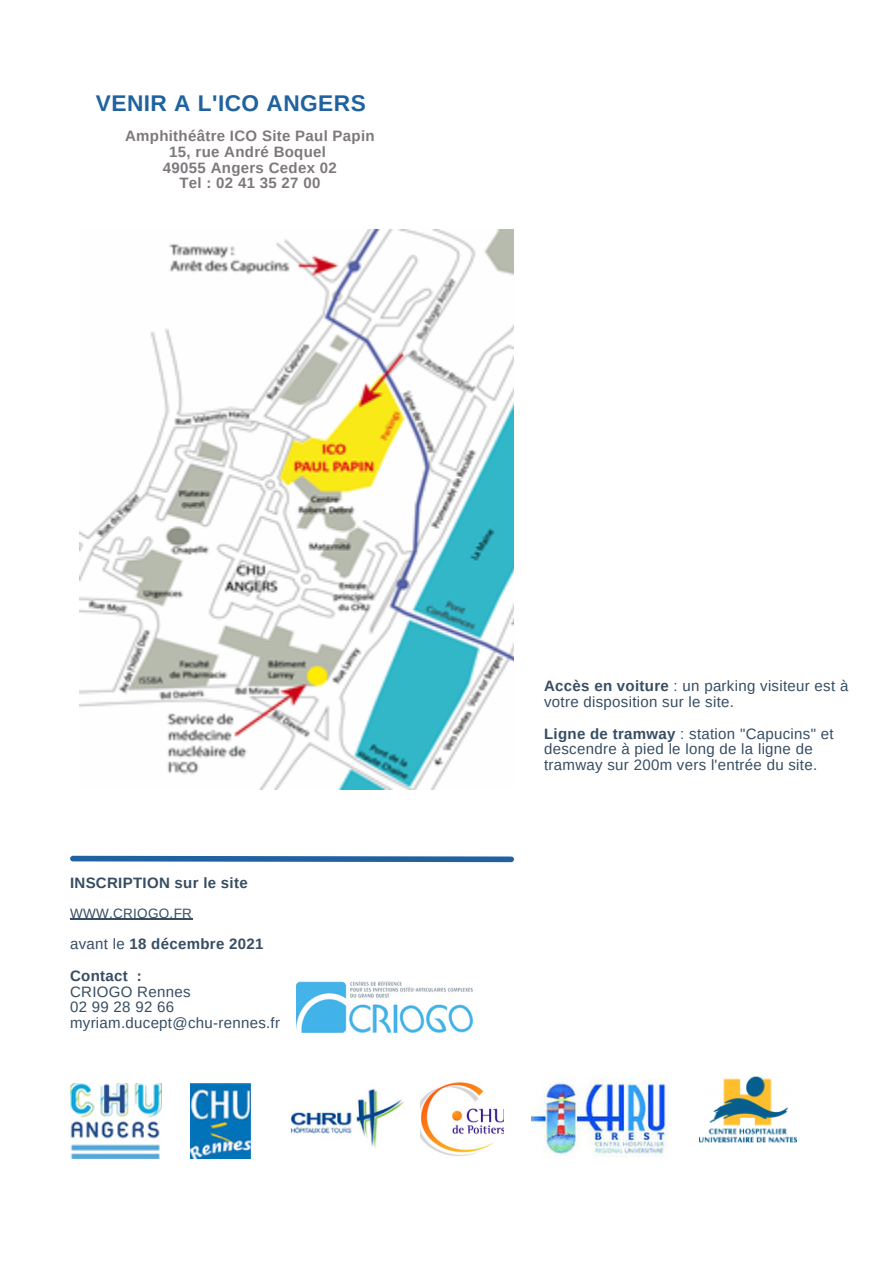
<style>
.page{position:relative;width:894px;height:1264px;background:#fff}
.page>*{position:absolute;margin:0;border:0;box-sizing:border-box;transform-origin:0 0}
.t1{font:700 22.65px "Arimo";letter-spacing:.02em;color:#20629f}
.t2{font:15px/15.8px "Arimo";letter-spacing:.02em;color:#364d62}
.t3{font:700 15px "Arimo";letter-spacing:.02em;color:#7e787d}
.t4{font:700 15px "Arimo";letter-spacing:.02em;color:#364d62}
.t5{font:13.5px "Arimo";letter-spacing:.02em;color:#364d62}
.s1{font-weight:400}
.s2{font-weight:700}
</style>
<div class="page">
<img style="left:290px;top:1088px;width:114px;height:60px">
<img style="left:190px;top:1083px;width:60px;height:75px">
<img style="left:420px;top:1082px;width:83px;height:74px">
<img style="left:531px;top:1078px;width:135px;height:79px">
<img style="left:699px;top:1076px;width:97px;height:67px">
<img style="left:80px;top:230px;width:433px;height:559px">
<svg style="left:70px;top:855px;width:444px;height:8px"></svg>
<img style="left:70px;top:1083px;width:91px;height:75px">
<img style="left:297px;top:981px;width:175px;height:51px">
<hr style="left:70px;top:918px;width:122px;height:2px;background:#364d62">
<p class="t1" style="left:96px;top:90px;width:271px">VENIR A L'ICO ANGERS</p>
<p class="t3" style="left:125px;top:127px;width:251px">Amphithéâtre ICO Site Paul Papin</p>
<p class="t3" style="left:169px;top:143px;width:158px">15, rue André Boquel</p>
<p class="t3" style="left:163px;top:159px;width:175px">49055 Angers Cedex 02</p>
<p class="t3" style="left:179px;top:175px;width:142px">Tel : 02 41 35 27 00</p>
<p class="t4" style="left:70px;top:874px;width:179px">INSCRIPTION sur le site</p>
<p class="t5" style="left:70px;top:905px;width:123px">WWW.CRIOGO.FR</p>
<p class="t4" style="left:70px;top:935px;width:195px"><span class="s1">avant le</span> 18 décembre 2021</p>
<p class="t4" style="left:70px;top:967px;width:73px">Contact :</p>
<p class="t2" style="left:70px;top:983px;width:122px">CRIOGO Rennes</p>
<p class="t2" style="left:70px;top:999px;width:106px">02 99 28 92 66</p>
<p class="t2" style="left:70px;top:1015px;width:211px">myriam.ducept@chu-rennes.fr</p>
<p class="t2" style="left:544px;top:678px;width:305px"><span class="s2">Accès en voiture</span> : un parking visiteur est à votre disposition sur le site.</p>
<p class="t2" style="left:544px;top:725px;width:291px"><span class="s2">Ligne de tramway</span> : station "Capucins" et descendre à pied le long de la ligne de tramway sur 200m vers l'entrée du site.</p>
</div>
